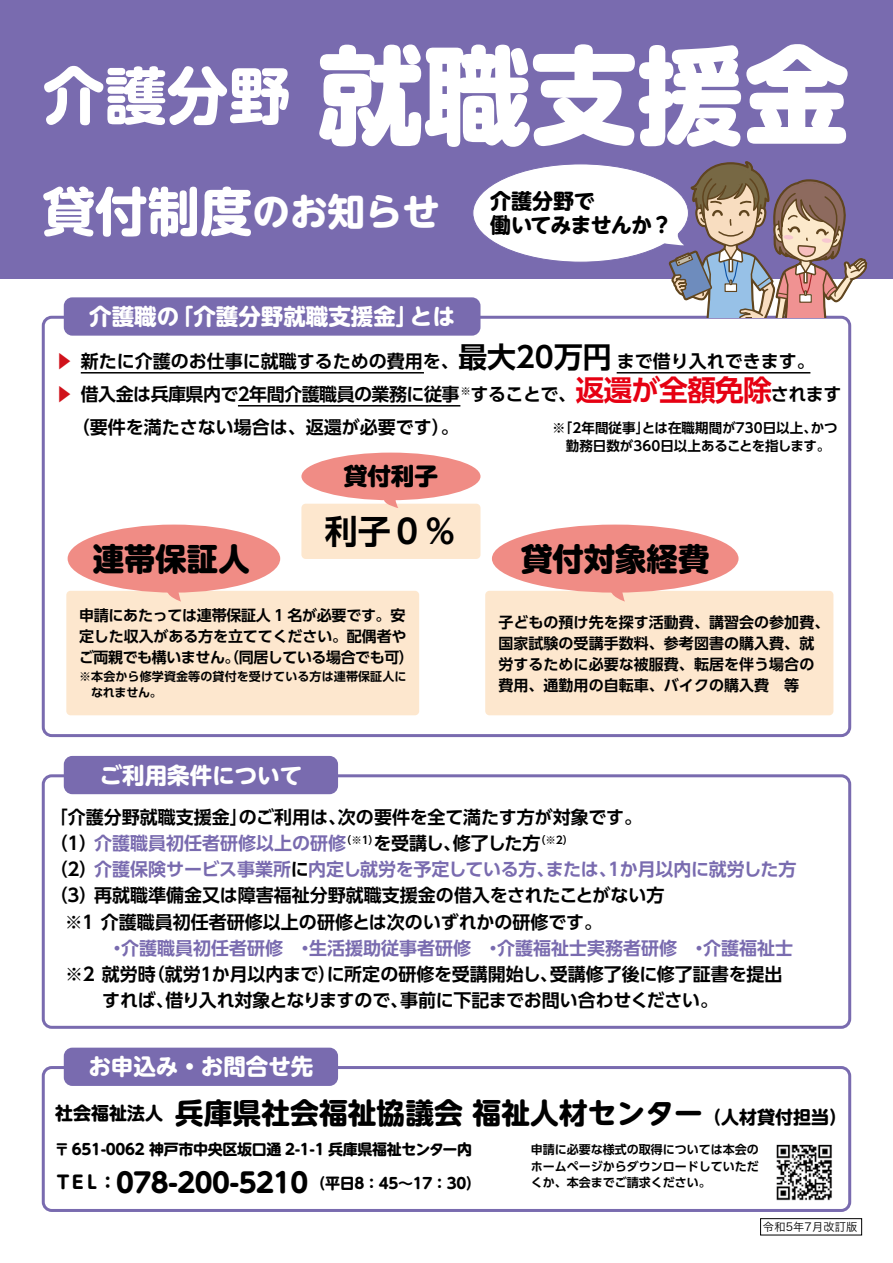
<style>
.page{position:relative;width:893px;height:1263px;background:#fff}
.page>*{position:absolute;margin:0;border:0;box-sizing:border-box;transform-origin:0 0}
.t1{font:800 106.5px "UD Shin M Go Pr 6 N";color:#fff}
.t2{font:700 61.95px "UD Shin M Go Pr 6 N";color:#fff}
.t3{font:700 37.5px "UD Shin M Go Pr 6 N";color:#fff}
.t4{font:700 33px "UD Shin Go Pr 6 N De";color:#000}
.t5{font:800 31.35px "UD Shin M Go Pr 6 N";color:#000}
.t6{font:700 28.8px "UD Shin M Go Pr 6 N";color:#000}
.t7{font:700 28.8px "UD Shin Go Pr 6 N De";letter-spacing:-.03em;color:#e60012}
.t8{font:700 28.8px "UD Shin Go Pr 6 N De";color:#000}
.t9{font:700 27px "UD Shin M Go Pr 6 N";letter-spacing:-.02em;color:#000}
.t10{font:800 23.55px "UD Shin M Go Pr 6 N";color:#000}
.t11{font:700 22.5px "UD Shin M Go Pr 6 N";color:#fff}
.t12{font:700 21px/24px "UD Shin M Go Pr 6 N";letter-spacing:-.03em;color:#000}
.t13{font:700 18px "UD Shin Go Pr 6 N De";color:#000}
.t14{font:700 18px "UD Shin Go Pr 6 N De";color:#796baf}
.t15{font:700 18px/33px "UD Shin Go Pr 6 N De";letter-spacing:-.03em;color:#000;text-align:right}
.t16{font:700 18px "UD Shin M Go Pr 6 N";color:#000}
.t17{font:700 18px "UD Shin Go Pr 6 N De";letter-spacing:-.045em;color:#000}
.t18{font:700 15px/21px "UD Shin Go Pr 6 N De";letter-spacing:.005em;color:#000}
.t19{font:700 15px/21px "UD Shin Go Pr 6 N De";letter-spacing:-.02em;color:#000}
.t20{font:700 15px "UD Shin M Go Pr 6 N";letter-spacing:-.02em;color:#000}
.t21{font:700 13.5px/18px "UD Shin Go Pr 6 N De";letter-spacing:.005em;color:#000}
.t22{font:700 12px/16.5px "UD Shin Go Pr 6 N De";color:#000}
.t23{font:11.25px "Hira Kaku Std W3";letter-spacing:.015em;color:#000}
.t24{font:700 10.5px "UD Shin Go Pr 6 N De";color:#000}
.s1{font-size:52.5px}
.s2{color:#d0121b}
.s3{font-size:18px;color:#000}
.s4{color:#000}
.s5{font-size:18px}
</style>
<div class="page">
<div style="left:0;top:0;width:893px;height:279px;background:#796baf"></div>
<div style="left:485px;top:591px;width:348px;height:124px;background:#fde7ce;border-radius:4px"></div>
<div style="left:66px;top:591px;width:353px;height:124px;background:#fde7ce;border-radius:4px"></div>
<svg style="left:612px;top:593px;width:13px;height:8px"></svg>
<div style="left:68px;top:525px;width:212px;height:68px;background:#f08c85;border-radius:50%"></div>
<svg style="left:165px;top:592px;width:16px;height:9px"></svg>
<div style="left:473px;top:164px;width:215px;height:98px;background:#fff;border-radius:50%"></div>
<div style="left:301px;top:504px;width:179px;height:55px;background:#fde7ce;border-radius:4px"></div>
<div style="left:42px;top:316px;width:809px;height:421px;border:3px solid #796baf;border-radius:9px"></div>
<div style="left:64px;top:297px;width:416px;height:39px;background:#796baf;border-radius:9px"></div>
<div style="left:301px;top:453px;width:179px;height:47px;background:#f08c85;border-radius:50%"></div>
<svg style="left:382px;top:500px;width:16px;height:8px"></svg>
<div style="left:492px;top:525px;width:246px;height:68px;background:#f08c85;border-radius:50%"></div>
<div style="left:42px;top:774px;width:809px;height:255px;border:3px solid #796baf;border-radius:9px"></div>
<div style="left:64px;top:756px;width:274px;height:38px;background:#796baf;border-radius:9px"></div>
<div style="left:42px;top:1066px;width:809px;height:146px;border:3px solid #796baf;border-radius:9px"></div>
<div style="left:64px;top:1048px;width:274px;height:38px;background:#796baf;border-radius:9px"></div>
<svg style="left:654px;top:161px;width:213px;height:156px"></svg>
<img style="left:776px;top:1144px;width:56px;height:57px">
<hr style="left:81px;top:372px;width:343px;height:1px;background:#000">
<hr style="left:617px;top:372px;width:193px;height:1px;background:#000">
<hr style="left:238px;top:405px;width:222px;height:1px;background:#000">
<div style="left:760px;top:1218px;width:102px;height:17px;border:1px solid #000"></div>
<h1 class="t1" style="left:318px;top:2px;width:534px">就職支援金</h1>
<h3 class="t3" style="left:43px;top:179px;width:399px"><span class="s1">貸付制度</span>のお知らせ</h3>
<h2 class="t2" style="left:43px;top:42px;width:249px">介護分野</h2>
<p class="t12" style="left:490px;top:188px;width:184px">介護分野で<br>働いてみませんか?</p>
<p class="t11" style="left:89px;top:297px;width:91px">介護職の</p>
<p class="t11" style="left:171px;top:297px;width:249px">「介護分野就職支援金」</p>
<p class="t11" style="left:410px;top:297px;width:46px">とは</p>
<p class="t13" style="left:55px;top:347px;width:405px"><span class="s2">▶</span> 新たに介護のお仕事に就職するための費用を、</p>
<h3 class="t8" style="left:458px;top:334px;width:155px">最大20万円</h3>
<p class="t13" style="left:617px;top:347px;width:199px">まで借り入れできます。</p>
<h3 class="t7" style="left:575px;top:367px;width:267px">返還が全額免除<span class="s3">されます</span></h3>
<p class="t15" style="left:55px;top:377px;width:406px"><span class="s2">▶</span> 借入金は兵庫県内で2年間介護職員の業務に従事（要件を満たさない場合は、返還が必要です。(</p>
<p class="t13" style="left:471px;top:380px;width:107px">することで、</p>
<p class="t24" style="left:460px;top:383px;width:12px">※</p>
<p class="t21" style="left:552px;top:418px;width:266px">※「2年間従事とは在職期間が730日以上、</p>
<p class="t21" style="left:552px;top:418px;width:280px;text-indent:84px">」<br>　勤務日数が360日以上あることを指します。</p>
<p class="t21" style="left:811px;top:418px;width:28px">かつ</p>
<h3 class="t5" style="left:93px;top:531px;width:159px">連帯保証人</h3>
<h3 class="t10" style="left:344px;top:456px;width:96px">貸付利子</h3>
<h3 class="t4" style="left:325px;top:504px;width:133px">利子０％</h3>
<p class="t19" style="left:79px;top:604px;width:336px">申請にあたっては連帯保証人 1 名が必要です。安定した収入がある方を立ててください。配偶者やご両親でも構いません（。同居している場合でも可(</p>
<p class="t22" style="left:91px;top:668px;width:317px;text-indent:-12px">※本会から修学資金等の貸付を受けている方は連帯保証人になれません。</p>
<p class="t11" style="left:100px;top:755px;width:204px">ご利用条件について</p>
<h3 class="t5" style="left:521px;top:531px;width:190px">貸付対象経費</h3>
<p class="t18" style="left:498px;top:612px;width:332px">子どもの預け先を探す活動費、講習会の参加費、国家試験の受講手数料、参考図書の購入費、就労するために必要な被服費、転居を伴う場合の費用、通勤用の自転車、バイクの購入費　等</p>
<p class="t13" style="left:239px;top:802px;width:109px">のご利用は、</p>
<p class="t13" style="left:338px;top:802px;width:306px">次の要件を全て満たす方が対象です。</p>
<p class="t13" style="left:50px;top:802px;width:199px">「介護分野就職支援金」</p>
<p class="t13" style="left:50px;top:828px;width:19px">（</p>
<p class="t13" style="left:79px;top:828px;width:19px">）</p>
<p class="t13" style="left:65px;top:828px;width:19px">１</p>
<p class="t14" style="left:94px;top:828px;width:254px">介護職員初任者研修以上の研修</p>
<p class="t13" style="left:373px;top:828px;width:89px">を受講し、</p>
<p class="t13" style="left:453px;top:828px;width:89px">修了した方</p>
<p class="t24" style="left:341px;top:831px;width:22px">（※</p>
<p class="t24" style="left:369px;top:831px;width:12px">）</p>
<p class="t24" style="left:535px;top:831px;width:22px">)※</p>
<p class="t24" style="left:563px;top:831px;width:12px">(</p>
<p class="t24" style="left:554px;top:831px;width:12px">２</p>
<p class="t24" style="left:360px;top:831px;width:12px">１</p>
<p class="t13" style="left:50px;top:854px;width:19px">（</p>
<p class="t13" style="left:79px;top:854px;width:19px">）</p>
<p class="t13" style="left:65px;top:854px;width:19px">２</p>
<p class="t14" style="left:94px;top:854px;width:462px">介護保険サービス事業所<span class="s4">に</span>内定し就労を予定している方、</p>
<p class="t14" style="left:620px;top:854px;width:178px">か月以内に就労した方</p>
<p class="t14" style="left:546px;top:854px;width:79px">または１、</p>
<p class="t13" style="left:50px;top:881px;width:19px">（</p>
<p class="t13" style="left:79px;top:881px;width:19px">）</p>
<p class="t13" style="left:65px;top:881px;width:19px">３</p>
<p class="t13" style="left:94px;top:881px;width:572px">再就職準備金又は障害福祉分野就職支援金の借入をされたことがない方</p>
<p class="t13" style="left:79px;top:907px;width:524px">１介護職員初任者研修以上の研修とは次のいずれかの研修です。</p>
<p class="t13" style="left:65px;top:907px;width:19px">※</p>
<p class="t14" style="left:309px;top:933px;width:194px">生活援助従事者研修　・</p>
<p class="t14" style="left:121px;top:933px;width:194px">介護職員初任者研修　・</p>
<p class="t14" style="left:497px;top:933px;width:212px">介護福祉士実務者研修　・</p>
<p class="t14" style="left:703px;top:933px;width:91px">介護福祉士</p>
<p class="t13" style="left:80px;top:959px;width:78px">２就労時</p>
<p class="t13" style="left:147px;top:959px;width:56px">（就労</p>
<p class="t13" style="left:327px;top:959px;width:233px">に所定の研修を受講開始し、</p>
<p class="t13" style="left:550px;top:959px;width:234px">受講修了後に修了証書を提出</p>
<p class="t13" style="left:212px;top:959px;width:126px">か月以内まで）</p>
<p class="t13" style="left:197px;top:959px;width:19px">１</p>
<p class="t13" style="left:65px;top:959px;width:19px">※</p>
<p class="t13" style="left:59px;top:986px;width:116px">　　すれば、</p>
<p class="t13" style="left:400px;top:986px;width:319px">事前に下記までお問い合わせください。</p>
<p class="t17" style="left:166px;top:986px;width:244px">借り入れ対象となりますので、</p>
<p class="t11" style="left:88px;top:1047px;width:227px">お申込み・お問合せ先</p>
<p class="t16" style="left:55px;top:1097px;width:109px">社会福祉法人</p>
<h3 class="t6" style="left:175px;top:1088px;width:529px">兵庫県社会福祉協議会福祉人材センター</h3>
<p class="t16" style="left:703px;top:1101px;width:145px">（人材貸付担当(</p>
<p class="t20" style="left:54px;top:1136px;width:419px">〒 651-0062 神戸市中央区坂口通 2-1-1 兵庫県福祉センター内</p>
<p class="t20" style="left:311px;top:1170px;width:172px">（平日8：45~17：30(</p>
<h3 class="t9" style="left:99px;top:1159px;width:211px"><span class="s5">：</span>078-200-5210</h3>
<p class="t16" style="left:54px;top:1167px;width:48px">ＴＥＬ</p>
<p class="t22" style="left:531px;top:1141px;width:229px;text-align:justify">申請に必要な様式の取得については本会のホームページからダウンロードしていただくか、本会までご請求ください。</p>
<p class="t23" style="left:763px;top:1218px;width:96px">令和5年7月改訂版</p>
</div>
